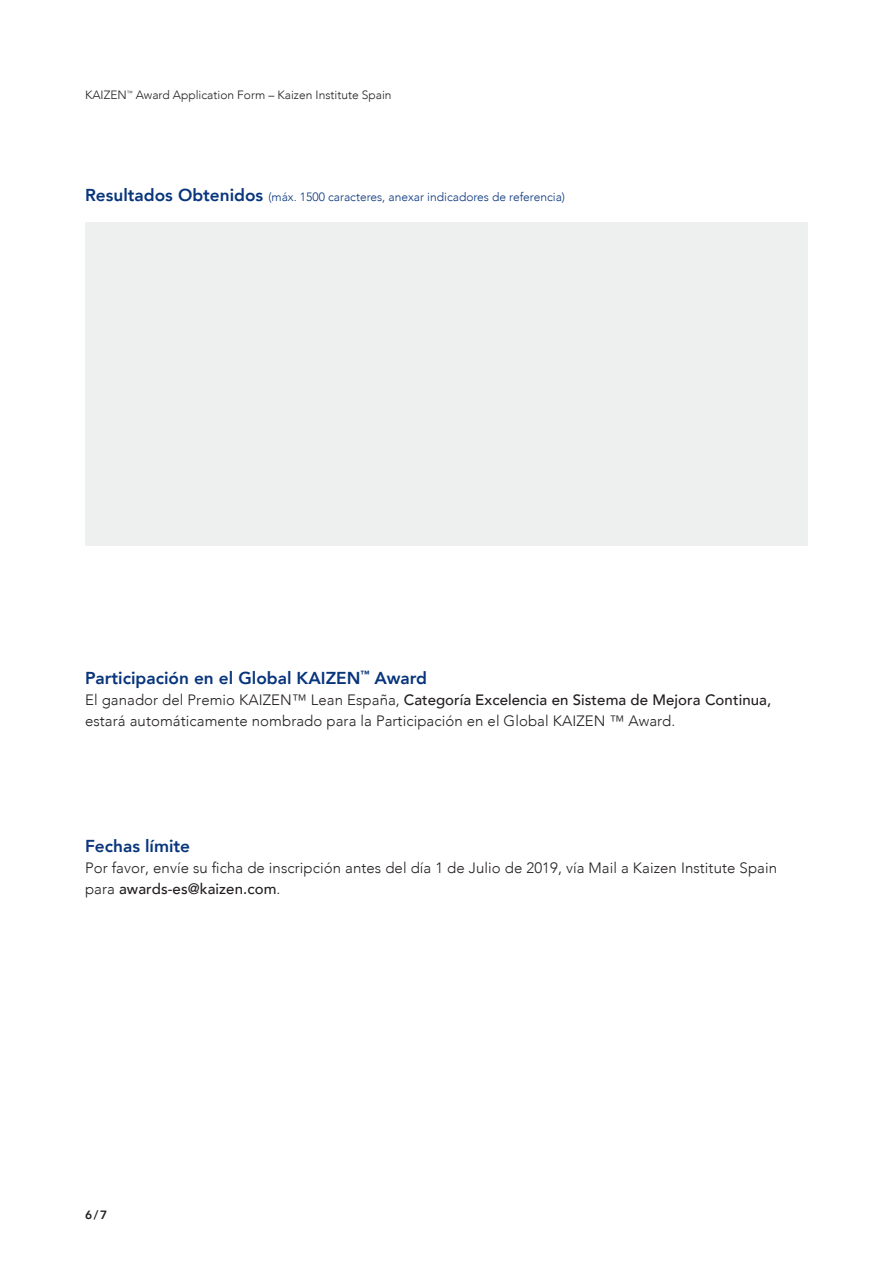
<style>
.page{position:relative;width:893px;height:1263px;background:#fff}
.page>*{position:absolute;margin:0;border:0;box-sizing:border-box;transform-origin:0 0}
.t1{font:800 17.25px "Avenir";color:#08357c}
.t2{font:300 15px/21px "Avenir";letter-spacing:.005em;color:#231f20}
.t3{font:300 12px "Avenir";color:#08357c}
.t4{font:300 12px "Avenir";color:#231f20}
.t5{font:800 12px "Avenir";color:#231f20}
.s1{font-weight:800;font-size:17.25px}
.s2{font-weight:500}
</style>
<div class="page">
<div style="left:85px;top:222px;width:723px;height:324px;background:#eef0f0"></div>
<p class="t4" style="left:85px;top:88px;width:308px">KAIZEN<sup>™</sup> Award Application Form – Kaizen Institute Spain</p>
<p class="t3" style="left:85px;top:190px;width:482px"><span class="s1">Resultados Obtenidos</span> (máx. 1500 caracteres, anexar indicadores de referencia)</p>
<p class="t1" style="left:85px;top:665px;width:343px">Participación en el Global KAIZEN<sup>™</sup> Award</p>
<p class="t2" style="left:85px;top:689px;width:688px">El ganador del Premio KAIZEN™ Lean España, <span class="s2">Categoría Excelencia en Sistema de Mejora Continua, </span>estará automáticamente nombrado para la Participación en el Global KAIZEN ™ Award.</p>
<p class="t1" style="left:85px;top:833px;width:107px">Fechas límite</p>
<p class="t2" style="left:85px;top:857px;width:694px">Por favor, envíe su ficha de inscripción antes del día 1 de Julio de 2019, vía Mail a Kaizen Institute Spain para <span class="s2">awards-es@kaizen.com</span>.</p>
<p class="t5" style="left:85px;top:1206px;width:23px">6 / 7</p>
</div>
